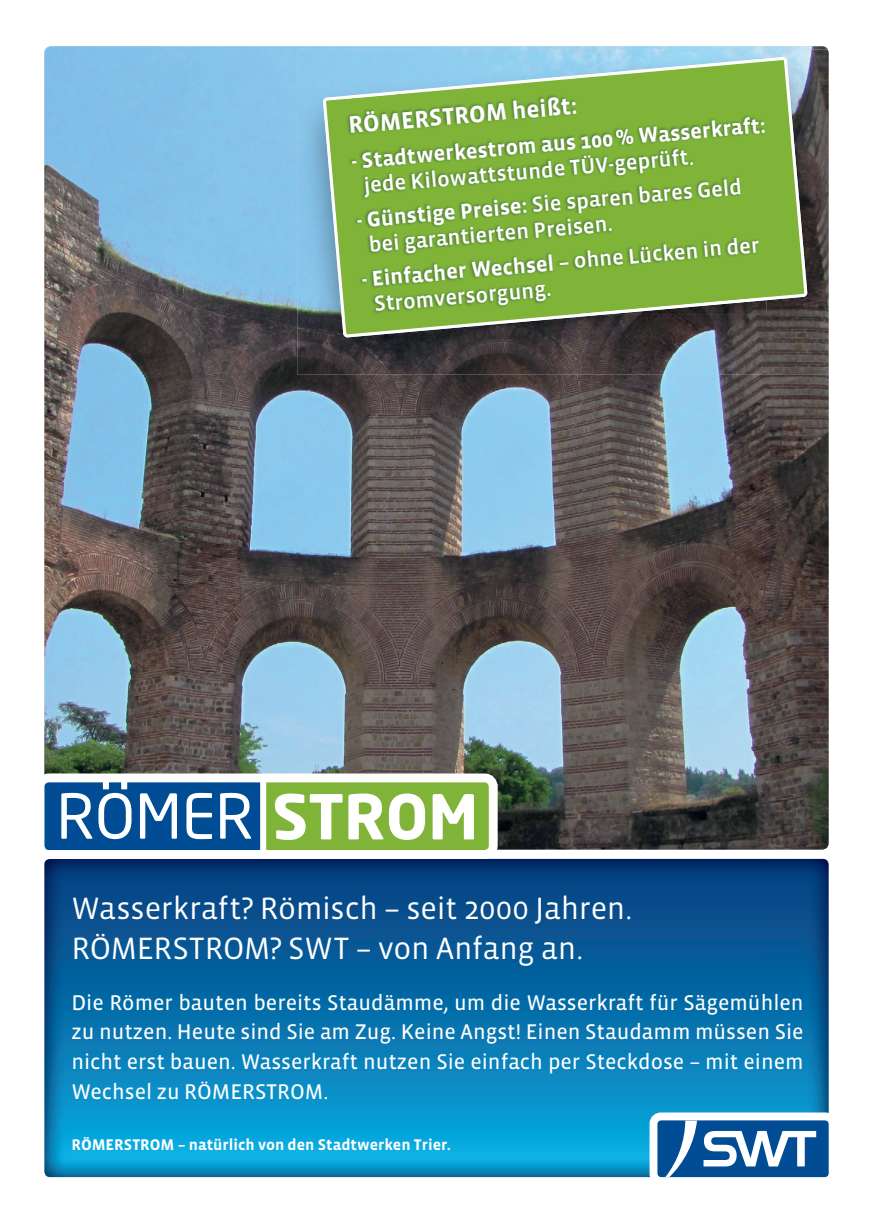
<style>
.page{position:relative;width:874px;height:1225px;background:#fff}
.page>*{position:absolute;margin:0;border:0;box-sizing:border-box;transform-origin:0 0}
.t1{font:31.6px/39.4px "Vista Sans OT";letter-spacing:-.01em;color:#fff}
.t2{font:700 24.4px "Vista Sans OT";color:#fff}
.t3{font:500 22px/25.4px "Vista Sans OT";color:#fff}
.t4{font:700 22px "Vista Sans OT";color:#fff}
.t5{font:21.8px/29.6px "Vista Sans OT";color:#fff;text-align:justify}
.t6{font:700 15.8px "Vista Sans OT";color:#fff}
.s1{font-weight:700}
</style>
<div class="page">
<img style="left:44px;top:859px;width:784px;height:318px">
<img style="left:44px;top:46px;width:784px;height:803px">
<div style="left:653px;top:1116px;width:179px;height:65px;background:#014d95;border-radius:7px"></div>
<svg style="left:666px;top:1121px;width:149px;height:55px"></svg>
<div style="left:649px;top:1112px;width:186px;height:73px;border:8px solid #fff;border-radius:7px"></div>
<img style="left:828px;top:50px;width:1px;height:325px">
<img style="left:297px;top:49px;width:531px;height:65px">
<img style="left:297px;top:114px;width:66px;height:261px">
<img style="left:762px;top:114px;width:66px;height:261px">
<img style="left:363px;top:337px;width:399px;height:38px">
<svg style="left:323px;top:57px;width:484px;height:280px;background:#7ea17a"></svg>
<img style="left:345px;top:94px;width:421px;height:220px">
<div style="left:36px;top:773px;width:461px;height:86px;border:9px solid #fff;border-radius:9px"></div>
<svg style="left:44px;top:782px;width:216px;height:68px"></svg>
<svg style="left:266px;top:782px;width:222px;height:68px"></svg>
<p class="t2" style="left:347px;top:115px;width:231px;rotate:-5deg">RÖMERSTROM heißt:</p>
<p class="t4" style="left:350px;top:152px;width:417px;rotate:-5deg">- Stadtwerkestrom aus 100 % Wasserkraft:</p>
<p class="t3" style="left:362px;top:174px;width:333px;rotate:-5deg">jede Kilowattstunde TÜV-geprüft.</p>
<p class="t3" style="left:365px;top:208px;width:378px;text-indent:-10px;rotate:-5deg"><span class="s1">- Günstige Preise:</span> Sie sparen bares Geld bei garantierten Preisen.</p>
<p class="t3" style="left:371px;top:267px;width:390px;text-indent:-10px;rotate:-5deg"><span class="s1">- Einfacher Wechsel –</span> ohne Lücken in der<br>Stromversorgung.</p>
<h1 class="t1" style="left:71px;top:888px;width:562px">Wasserkraft? Römisch – seit 2000 Jahren.<br>RÖMERSTROM? SWT – von Anfang an.</h1>
<p class="t5" style="left:71px;top:989px;width:733px">Die Römer bauten bereits Staudämme, um die Wasserkraft für Sägemühlen zu nutzen. Heute sind Sie am Zug. Keine Angst! Einen Staudamm müssen Sie nicht erst bauen. Wasserkraft nutzen Sie einfach per Steckdose – mit einem Wechsel zu RÖMERSTROM.</p>
<p class="t6" style="left:71px;top:1137px;width:381px">RÖMERSTROM – natürlich von den Stadtwerken Trier.</p>
</div>
